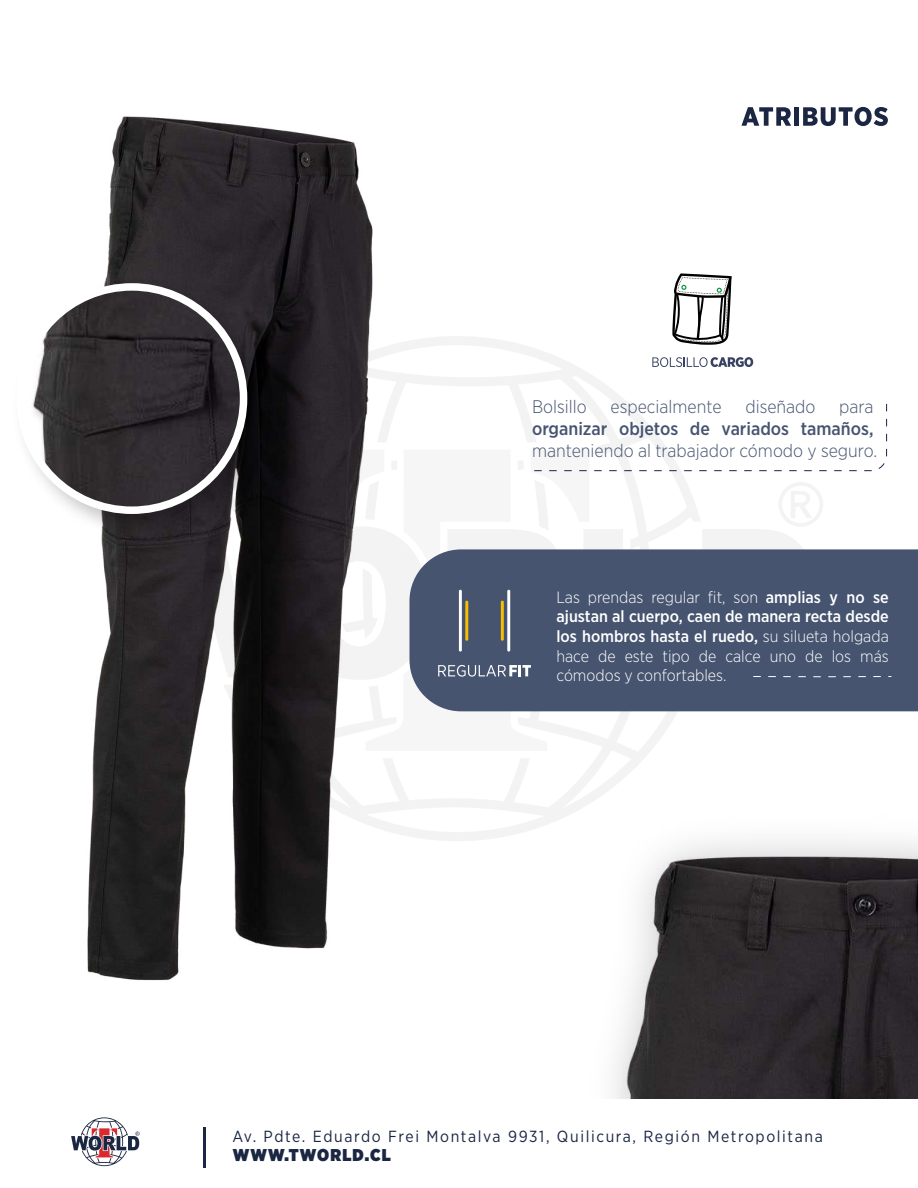
<style>
.page{position:relative;width:918px;height:1188px;background:#fff}
.page>*{position:absolute;margin:0;border:0;box-sizing:border-box;transform-origin:0 0}
.t1{font:300 18.15px "Gotham Narrow";color:#465470}
.t2{font:500 18.15px "Gotham Narrow";color:#465470}
.t3{font:900 17.1px "Gotham Narrow";letter-spacing:.07em;color:#1b2643}
.t4{font:300 16.35px/19.6px "Gotham Narrow";color:#fff;text-align:justify}
.t5{font:16.05px "Gotham Narrow";letter-spacing:.1em;color:#1b2643}
.s1{font-weight:500}
</style>
<div class="page">
<img style="left:613px;top:840px;width:305px;height:259px">
<hr style="left:203px;top:1128px;width:2px;height:40px;background:#1b2643">
<svg style="left:71px;top:1117px;width:69px;height:49px"></svg>
<svg style="left:741px;top:107px;width:50px;height:19px"></svg>
<div style="left:794px;top:107px;width:5px;height:19px;background:#1b2643"></div>
<svg style="left:803px;top:107px;width:85px;height:19px"></svg>
<img style="left:87px;top:116px;width:303px;height:865px">
<img style="left:74px;top:271px;width:207px;height:277px">
<img style="left:25px;top:287px;width:219px;height:223px">
<img style="left:20px;top:287px;width:224px;height:223px;border-radius:112px">
<div style="left:16px;top:283px;width:231px;height:231px;border:8px solid #fff;border-radius:50%"></div>
<div style="left:409px;top:549px;width:509px;height:162px;background:#465470"></div>
<svg style="left:438px;top:403px;width:454px;height:274px"></svg>
<svg style="left:672px;top:273px;width:60px;height:72px"></svg>
<svg style="left:652px;top:357px;width:101px;height:10px"></svg>
<p class="t1" style="left:532px;top:395px;width:56px">Bolsillo</p>
<p class="t1" style="left:611px;top:395px;width:112px">especialmente</p>
<p class="t1" style="left:745px;top:395px;width:72px">diseñado</p>
<p class="t1" style="left:839px;top:395px;width:36px">para</p>
<p class="t2" style="left:532px;top:417px;width:343px">organizar objetos de variados tamaños,</p>
<p class="t1" style="left:532px;top:439px;width:347px">manteniendo al trabajador cómodo y seguro.</p>
<p class="t4" style="left:556px;top:587px;width:334px">Las prendas regular fit, son <span class="s1">amplias y no se ajustan al cuerpo, caen de manera recta desde los hombros hasta el ruedo,</span> su silueta holgada hace de este tipo de calce uno de los más cómodos y confortables.</p>
<p class="t5" style="left:232px;top:1126px;width:592px">Av. Pdte. Eduardo Frei Montalva 9931, Quilicura, Región Metropolitana</p>
<p class="t3" style="left:233px;top:1143px;width:160px">WWW.TWORLD.CL</p>
</div>
